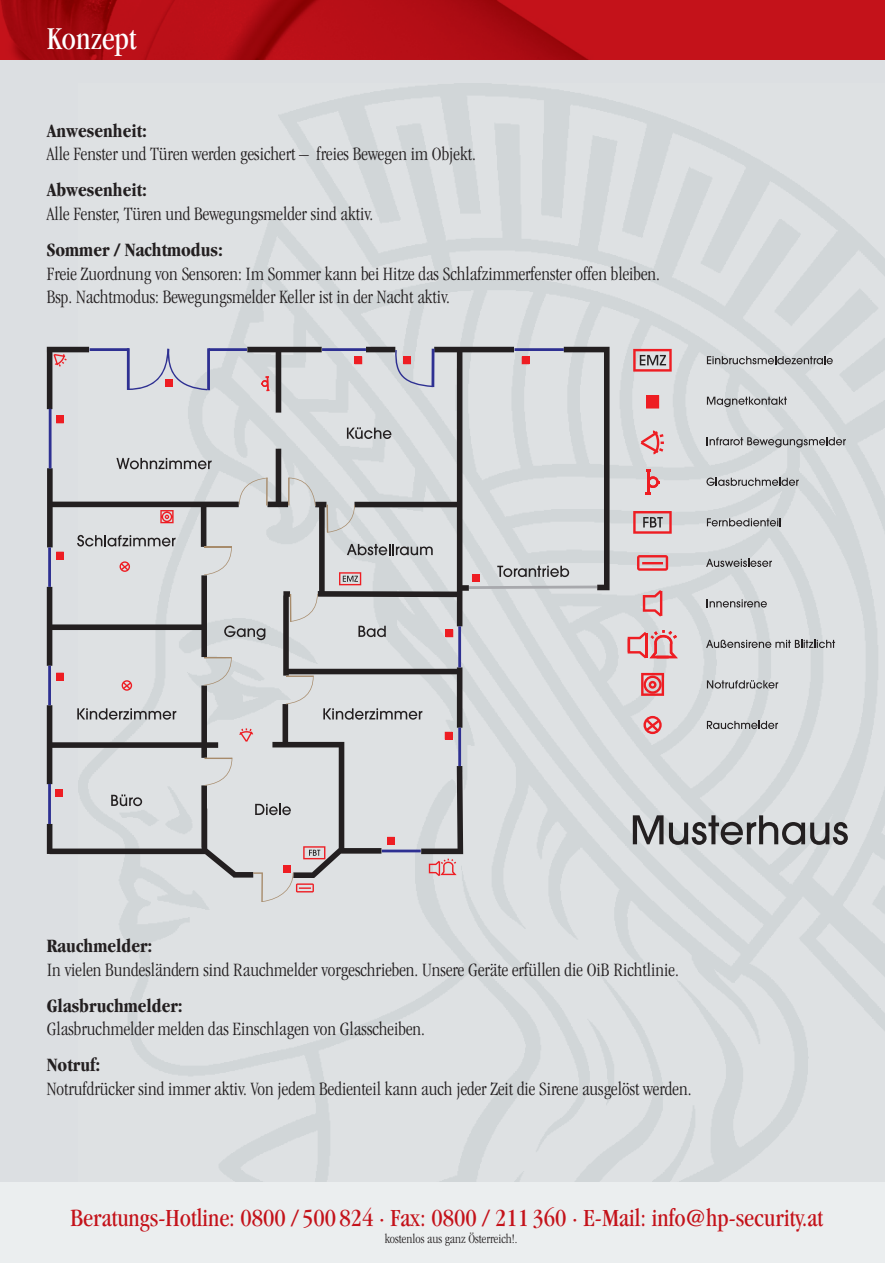
<style>
.page{position:relative;width:885px;height:1263px;background:#fff}
.page>*{position:absolute;margin:0;border:0;box-sizing:border-box;transform-origin:0 0}
.t1{font:condensed 33px "Garamond";color:#fff}
.t2{font:condensed 25.5px "Garamond";color:#c4121a}
.t3{font:300 condensed 19.5px/23.4px "Garamond";color:#231f20}
.t4{font:700 condensed 19.5px "Garamond";color:#231f20}
.t5{font:300 condensed 13.5px "Garamond";color:#231f20}
</style>
<div class="page">
<div style="left:0;top:0;width:884px;height:1263px;background:#dcdfe2"></div>
<img style="left:78px;top:84px;width:806px;height:1098px">
<div style="left:0;top:0;width:884px;height:60px;background:#c4121a"></div>
<img style="left:0;top:0;width:589px;height:60px">
<div style="left:0;top:1182px;width:884px;height:81px;background:#ebeeef"></div>
<svg style="left:646px;top:395px;width:13px;height:13px"></svg>
<svg style="left:637px;top:555px;width:31px;height:16px"></svg>
<svg style="left:642px;top:590px;width:20px;height:27px"></svg>
<svg style="left:643px;top:716px;width:18px;height:18px"></svg>
<svg style="left:632px;top:815px;width:31px;height:29px"></svg>
<svg style="left:669px;top:815px;width:178px;height:30px"></svg>
<svg style="left:633px;top:511px;width:38px;height:23px"></svg>
<svg style="left:633px;top:349px;width:38px;height:23px"></svg>
<svg style="left:47px;top:347px;width:562px;height:531px"></svg>
<hr style="left:90px;top:348px;width:39px;height:3px;background:#2e3092">
<hr style="left:208px;top:348px;width:39px;height:3px;background:#2e3092">
<hr style="left:322px;top:348px;width:44px;height:3px;background:#2e3092">
<hr style="left:431px;top:349px;width:3px;height:38px;background:#2e3092">
<hr style="left:49px;top:409px;width:3px;height:59px;background:#2e3092">
<hr style="left:48px;top:547px;width:3px;height:40px;background:#2e3092">
<hr style="left:458px;top:626px;width:3px;height:41px;background:#2e3092">
<hr style="left:48px;top:666px;width:3px;height:39px;background:#2e3092">
<hr style="left:458px;top:728px;width:3px;height:38px;background:#2e3092">
<hr style="left:48px;top:784px;width:3px;height:40px;background:#2e3092">
<svg style="left:328px;top:478px;width:27px;height:424px"></svg>
<svg style="left:204px;top:478px;width:124px;height:424px"></svg>
<hr style="left:514px;top:348px;width:49px;height:3px;background:#2e3092">
<hr style="left:127px;top:348px;width:3px;height:42px;background:#2e3092">
<hr style="left:207px;top:348px;width:3px;height:42px;background:#2e3092">
<svg style="left:521px;top:357px;width:8px;height:7px"></svg>
<svg style="left:394px;top:350px;width:38px;height:37px"></svg>
<svg style="left:354px;top:357px;width:8px;height:7px"></svg>
<svg style="left:129px;top:349px;width:78px;height:5px"></svg>
<svg style="left:55px;top:789px;width:8px;height:8px"></svg>
<svg style="left:444px;top:732px;width:8px;height:7px"></svg>
<svg style="left:445px;top:629px;width:8px;height:8px"></svg>
<svg style="left:53px;top:354px;width:200px;height:388px"></svg>
<svg style="left:261px;top:376px;width:8px;height:15px"></svg>
<svg style="left:160px;top:510px;width:13px;height:13px"></svg>
<svg style="left:119px;top:561px;width:13px;height:130px"></svg>
<svg style="left:347px;top:427px;width:44px;height:12px"></svg>
<svg style="left:116px;top:458px;width:96px;height:11px"></svg>
<svg style="left:77px;top:535px;width:98px;height:11px"></svg>
<svg style="left:347px;top:544px;width:85px;height:11px"></svg>
<svg style="left:469px;top:566px;width:128px;height:23px"></svg>
<svg style="left:358px;top:626px;width:28px;height:11px"></svg>
<svg style="left:224px;top:625px;width:41px;height:15px"></svg>
<svg style="left:77px;top:708px;width:99px;height:12px"></svg>
<svg style="left:323px;top:708px;width:99px;height:12px"></svg>
<svg style="left:111px;top:794px;width:31px;height:12px"></svg>
<svg style="left:255px;top:804px;width:36px;height:11px"></svg>
<svg style="left:283px;top:837px;width:173px;height:55px"></svg>
<svg style="left:339px;top:572px;width:22px;height:13px"></svg>
<svg style="left:640px;top:430px;width:24px;height:24px"></svg>
<svg style="left:645px;top:469px;width:14px;height:25px"></svg>
<svg style="left:627px;top:630px;width:50px;height:28px"></svg>
<hr style="left:644px;top:633px;width:3px;height:25px;background:#ee1d23">
<svg style="left:641px;top:673px;width:23px;height:23px"></svg>
<svg style="left:706px;top:356px;width:126px;height:8px"></svg>
<svg style="left:706px;top:397px;width:80px;height:10px"></svg>
<svg style="left:706px;top:437px;width:139px;height:11px"></svg>
<svg style="left:706px;top:478px;width:92px;height:8px"></svg>
<svg style="left:706px;top:518px;width:74px;height:8px"></svg>
<svg style="left:706px;top:559px;width:66px;height:8px"></svg>
<svg style="left:706px;top:599px;width:60px;height:8px"></svg>
<svg style="left:706px;top:640px;width:129px;height:8px"></svg>
<svg style="left:706px;top:680px;width:72px;height:8px"></svg>
<svg style="left:706px;top:721px;width:72px;height:8px"></svg>
<h1 class="t1" style="left:47px;top:20px;width:91px">Konzept</h1>
<p class="t4" style="left:47px;top:119px;width:102px">Anwesenheit:</p>
<p class="t3" style="left:47px;top:142px;width:430px">Alle Fenster und Türen werden gesichert – freies Bewegen im Objekt.</p>
<p class="t4" style="left:47px;top:179px;width:102px">Abwesenheit:</p>
<p class="t3" style="left:47px;top:202px;width:328px">Alle Fenster, Türen und Bewegungsmelder sind aktiv.</p>
<p class="t4" style="left:47px;top:239px;width:178px">Sommer / Nachtmodus:</p>
<p class="t3" style="left:47px;top:262px;width:614px">Freie Zuordnung von Sensoren: Im Sommer kann bei Hitze das Schlafzimmerfenster offen bleiben.<br>Bsp. Nachtmodus: Bewegungsmelder Keller ist in der Nacht aktiv.</p>
<p class="t4" style="left:47px;top:935px;width:107px">Rauchmelder:</p>
<p class="t3" style="left:47px;top:958px;width:633px">In vielen Bundesländern sind Rauchmelder vorgeschrieben. Unsere Geräte erfüllen die OiB Richtlinie.</p>
<p class="t4" style="left:47px;top:994px;width:137px">Glasbruchmelder:</p>
<p class="t3" style="left:47px;top:1017px;width:379px">Glasbruchmelder melden das Einschlagen von Glasscheiben.</p>
<p class="t4" style="left:47px;top:1054px;width:55px">Notruf:</p>
<p class="t3" style="left:47px;top:1077px;width:646px">Notrufdrücker sind immer aktiv. Von jedem Bedienteil kann auch jeder Zeit die Sirene ausgelöst werden.</p>
<h2 class="t2" style="left:71px;top:1203px;width:754px">Beratungs-Hotline: 0800 / 500 824 · Fax: 0800 / 211 360 · E-Mail: info@hp-security.at</h2>
<p class="t5" style="left:384px;top:1231px;width:134px">kostenlos aus ganz Österreich!.</p>
</div>
